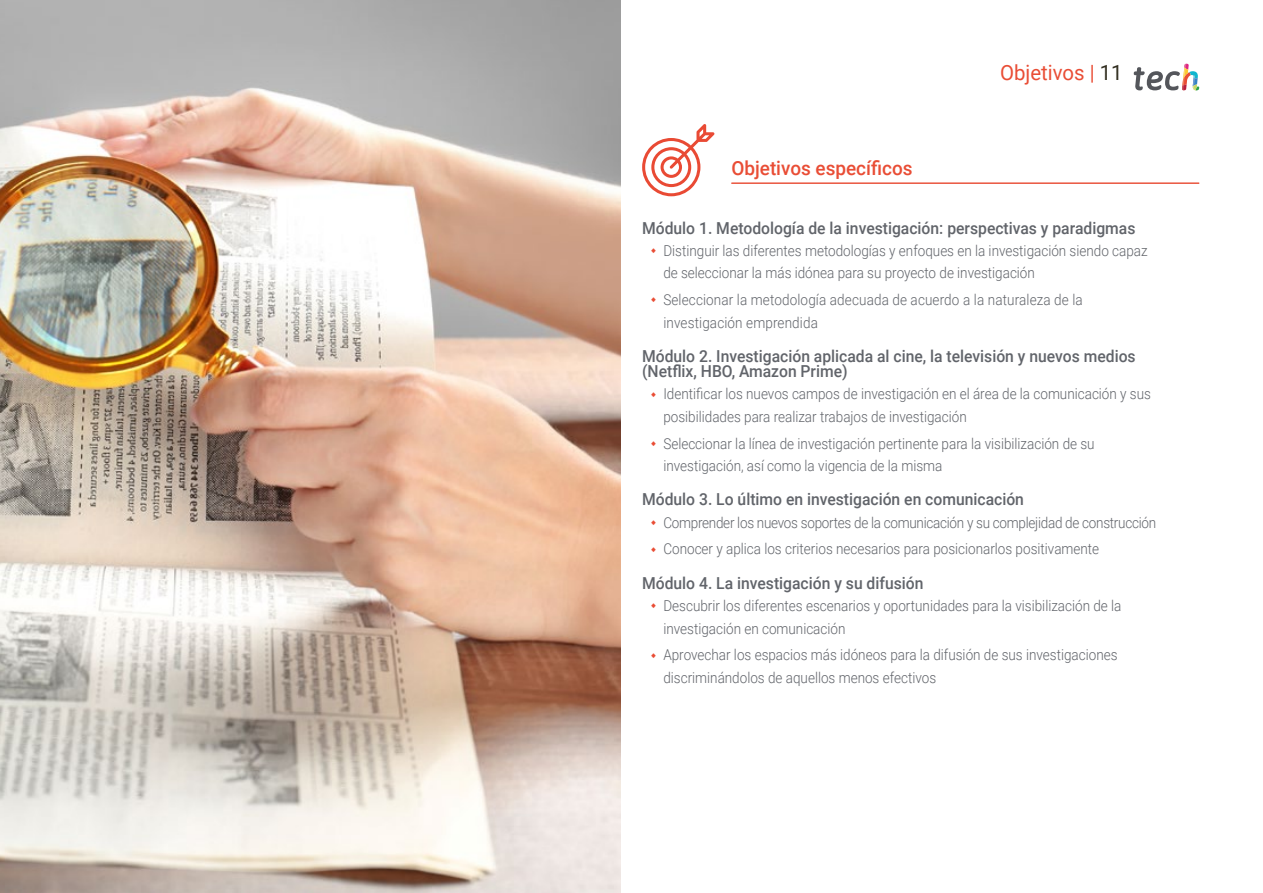
<style>
.page{position:relative;width:1263px;height:893px;background:#fff}
.page>*{position:absolute;margin:0;border:0;box-sizing:border-box;transform-origin:0 0}
.t1{font:21px "Roboto";color:#e94d35}
.t2{font:500 19.5px "Roboto";color:#e94d35}
.t3{font:500 16.5px/15px "Roboto";color:#61646a;scale:.95 1}
.t4{font:300 15px/22.5px "Roboto";color:#61646a;scale:.9 1}
.s1{color:#312e20}
</style>
<div class="page">
<svg style="left:642px;top:124px;width:72px;height:72px"></svg>
<hr style="left:731px;top:183px;width:468px;height:1px;background:#e94d35">
<svg style="left:1134px;top:64px;width:65px;height:27px"></svg>
<img style="left:0;top:0;width:621px;height:893px">
<h2 class="t2" style="left:731px;top:155px;width:183px">Objetivos específicos</h2>
<h1 class="t1" style="left:1000px;top:57px;width:124px">Objetivos | <span class="s1">11</span></h1>
<p class="t3" style="left:642px;top:220px;width:521px">Módulo 1. Metodología de la investigación: perspectivas y paradigmas</p>
<p class="t4" style="left:663px;top:239px;width:540px">Distinguir las diferentes metodologías y enfoques en la investigación siendo capaz de seleccionar la más idónea para su proyecto de investigación</p>
<p class="t4" style="left:663px;top:288px;width:468px">Seleccionar la metodología adecuada de acuerdo a la naturaleza de la investigación emprendida</p>
<p class="t3" style="left:642px;top:348px;width:521px">Módulo 2. Investigación aplicada al cine, la televisión y nuevos medios (Netflix, HBO, Amazon Prime)</p>
<p class="t4" style="left:663px;top:382px;width:543px">Identificar los nuevos campos de investigación en el área de la comunicación y sus posibilidades para realizar trabajos de investigación</p>
<p class="t4" style="left:663px;top:431px;width:481px">Seleccionar la línea de investigación pertinente para la visibilización de su investigación, así como la vigencia de la misma</p>
<p class="t3" style="left:642px;top:491px;width:403px">Módulo 3. Lo último en investigación en comunicación</p>
<p class="t4" style="left:663px;top:508px;width:549px;line-height:26.7px">Comprender los nuevos soportes de la comunicación y su complejidad de construcción<br>Conocer y aplica los criterios necesarios para posicionarlos positivamente</p>
<p class="t3" style="left:642px;top:575px;width:298px">Módulo 4. La investigación y su difusión</p>
<p class="t4" style="left:663px;top:594px;width:510px">Descubrir los diferentes escenarios y oportunidades para la visibilización de la investigación en comunicación</p>
<p class="t4" style="left:663px;top:643px;width:506px">Aprovechar los espacios más idóneos para la difusión de sus investigaciones discriminándolos de aquellos menos efectivos</p>
</div>
